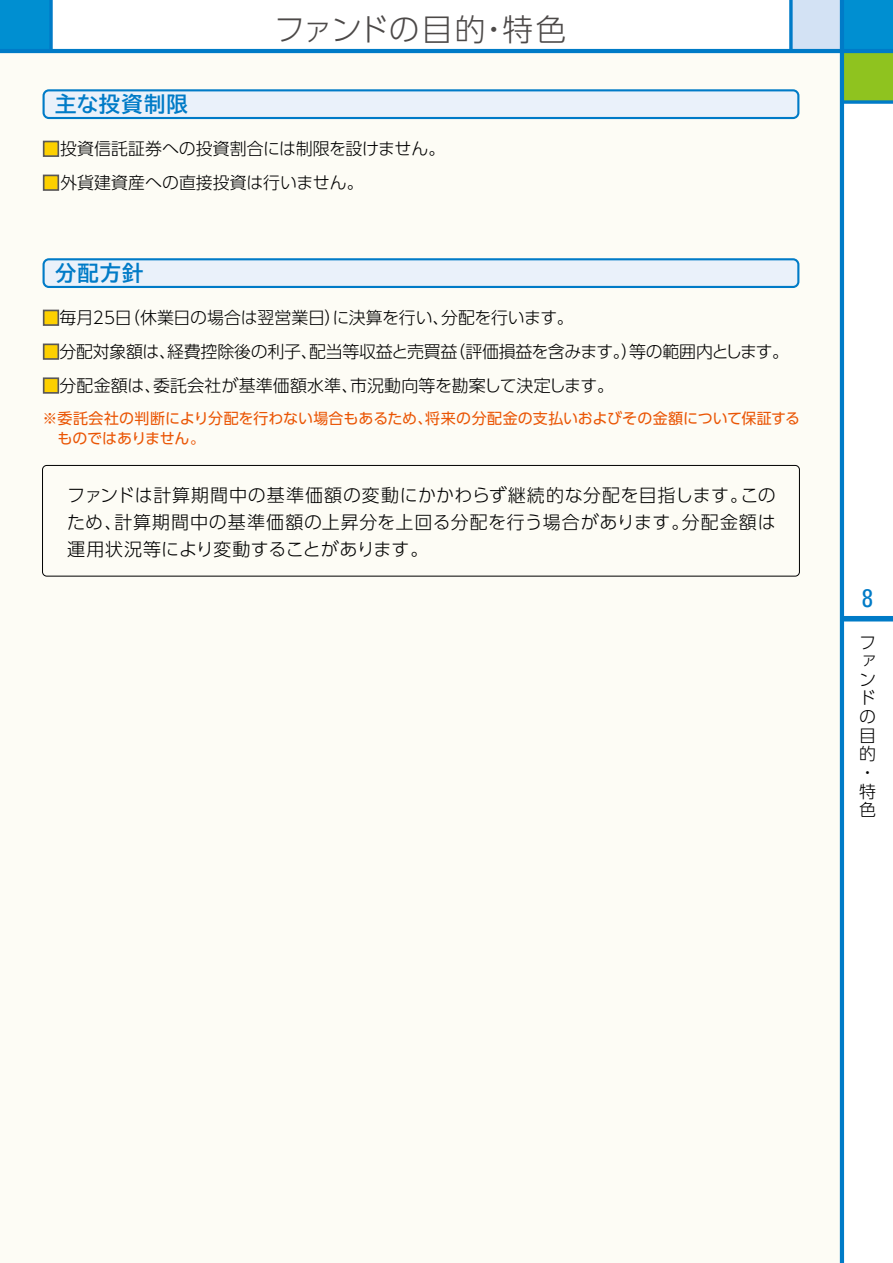
<style>
.page{position:relative;width:893px;height:1263px;background:#fff}
.page>*{position:absolute;margin:0;border:0;box-sizing:border-box;transform-origin:0 0}
.t1{font:300 30.75px "UD Shin Go Pro";letter-spacing:.005em;color:#4c4948}
.t2{font:condensed 25.5px "Univers";color:#007bc7}
.t3{font:700 21.3px "TBUD Go Std";letter-spacing:.05em;color:#007bc7}
.t4{font:300 18px/27px "UD Shin Go Pro";letter-spacing:.025em;color:#000;text-align:justify}
.t5{font:300 16.95px/18.6px "UD Shin Go Pro";letter-spacing:-.015em;color:#000}
.t6{font:300 16.95px "UD Shin Go Pro";letter-spacing:.01em;color:#000}
.t7{font:15px/19.5px "UD Shin Go Pro";letter-spacing:-.005em;color:#ea5504}
.s1{color:#fdd000}
</style>
<div class="page">
<div style="left:0;top:49px;width:841px;height:1214px;background:#fdfcf5"></div>
<div style="left:791px;top:0;width:51px;height:51px;background:#d3e2f4"></div>
<div style="left:842px;top:0;width:51px;height:51px;background:#008fd1"></div>
<div style="left:0;top:0;width:51px;height:51px;background:#008fd1"></div>
<div style="left:842px;top:51px;width:51px;height:51px;background:#8fc31f"></div>
<svg style="left:49px;top:0;width:4px;height:49px"></svg>
<div style="left:842px;top:616px;width:51px;height:5px;background:#007bc7"></div>
<hr style="left:840px;top:0;width:4px;height:1263px;background:#007bc7">
<hr style="left:0;top:49px;width:893px;height:4px;background:#007bc7">
<svg style="left:844px;top:100px;width:49px;height:4px"></svg>
<svg style="left:789px;top:0;width:4px;height:49px"></svg>
<div style="left:43px;top:141px;width:16px;height:16px;border:2px solid #595757"></div>
<div style="left:43px;top:175px;width:16px;height:16px;border:2px solid #595757"></div>
<svg style="left:43px;top:89px;width:756px;height:30px;background:#c8e0f2"></svg>
<div style="left:43px;top:310px;width:16px;height:16px;border:2px solid #595757"></div>
<div style="left:43px;top:343px;width:16px;height:17px;border:2px solid #595757"></div>
<div style="left:43px;top:377px;width:16px;height:17px;border:2px solid #595757"></div>
<svg style="left:43px;top:258px;width:756px;height:30px;background:#c8dff2"></svg>
<div style="left:42px;top:465px;width:758px;height:111px;border:1px solid #000;border-radius:4px"></div>
<p class="t3" style="left:55px;top:87px;width:134px">主な投資制限</p>
<h1 class="t1" style="left:274px;top:4px;width:294px">ファンドの目的・特色</h1>
<p class="t5" style="left:43px;top:139px;width:404px"><span class="s1">■</span>投資信託証券への投資割合には制限を設けません。</p>
<p class="t5" style="left:43px;top:173px;width:323px"><span class="s1">■</span>外貨建資産への直接投資は行いません。</p>
<p class="t3" style="left:55px;top:256px;width:90px">分配方針</p>
<p class="t5" style="left:43px;top:308px;width:533px"><span class="s1">■</span>毎月25日（休業日の場合は翌営業日）に決算を行い、分配を行います。</p>
<p class="t5" style="left:43px;top:342px;width:748px"><span class="s1">■</span>分配対象額は、経費控除後の利子、配当等収益と売買益（評価損益を含みます。）等の範囲内とします。</p>
<p class="t6" style="left:43px;top:372px;width:573px"><span class="s1">■</span>分配金額は、委託会社が基準価額水準、市況動向等を勘案して決定します。</p>
<p class="t7" style="left:58px;top:408px;width:744px;text-indent:-15px">※委託会社の判断により分配を行わない場合もあるため、将来の分配金の支払いおよびその金額について保証するものではありません。</p>
<p class="t4" style="left:67px;top:481px;width:710px">ファンドは計算期間中の基準価額の変動にかかわらず継続的な分配を目指します。このため、計算期間中の基準価額の上昇分を上回る分配を行う場合があります。分配金額は運用状況等により変動することがあります。</p>
<h2 class="t2" style="left:862px;top:582px;width:13px">8</h2>
<p class="t5" style="left:859px;top:632px;width:18px">ファンドの目的・特色</p>
</div>
